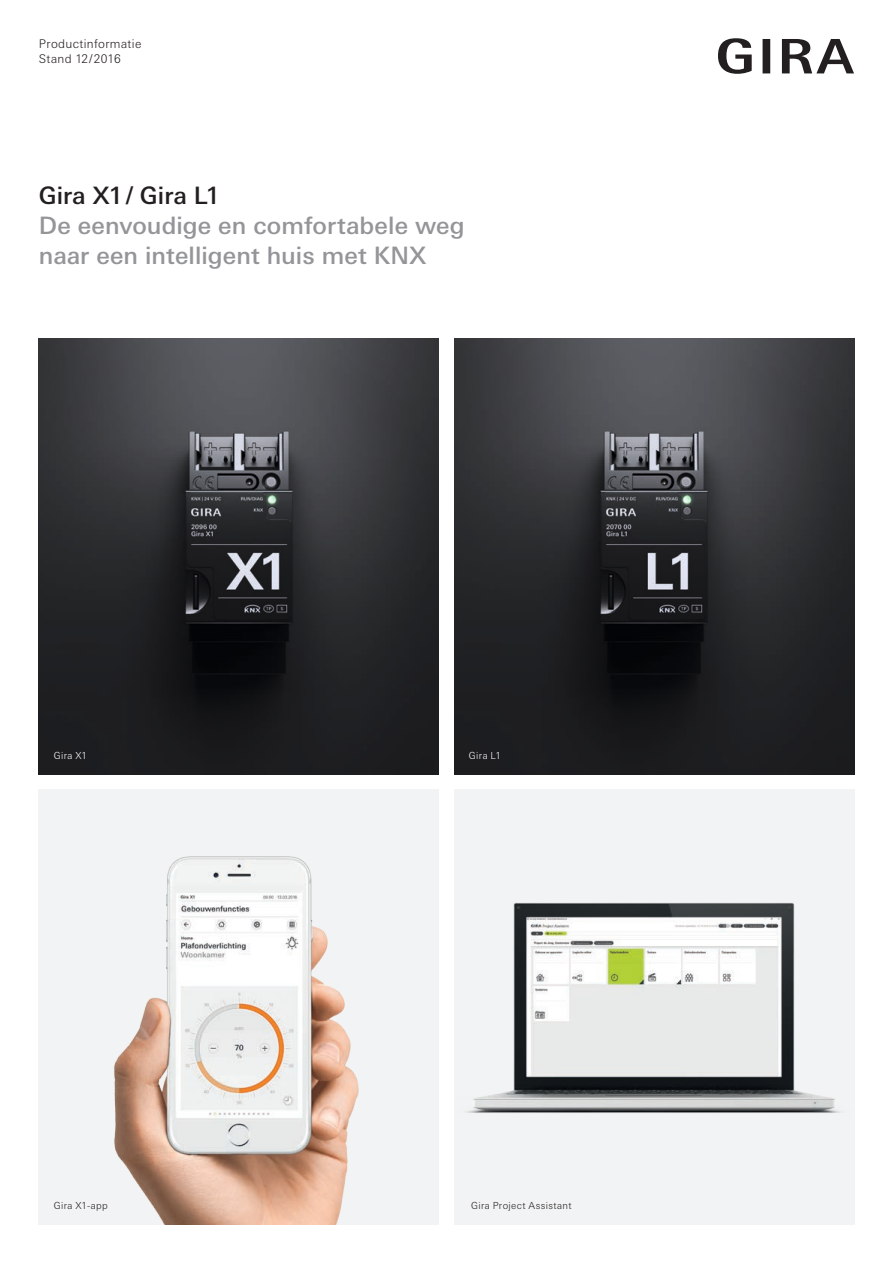
<style>
.page{position:relative;width:893px;height:1263px;background:#fff}
.page>*{position:absolute;margin:0;border:0;box-sizing:border-box;transform-origin:0 0}
.t1{font:500 24px/30px "Linotype Univers Basic";letter-spacing:.005em;color:#939598}
.t2{font:500 24px "Linotype Univers Basic";color:#231f20}
.t3{font:300 12px/15px "Linotype Univers Basic";letter-spacing:.03em;color:#231f20}
.t4{font:300 9.75px "Linotype Univers Basic";letter-spacing:.04em;color:#231f20}
.t5{font:300 9.75px "Linotype Univers Basic";letter-spacing:.035em;color:#fff}
</style>
<div class="page">
<div style="left:454px;top:789px;width:400px;height:435px;background:#f2f3f4"></div>
<div style="left:39px;top:789px;width:400px;height:435px;background:#f2f3f4"></div>
<img style="left:454px;top:339px;width:400px;height:435px">
<img style="left:39px;top:339px;width:400px;height:435px">
<img style="left:114px;top:856px;width:245px;height:368px">
<img style="left:467px;top:902px;width:373px;height:211px">
<svg style="left:718px;top:38px;width:136px;height:36px"></svg>
<p class="t3" style="left:39px;top:36px;width:104px">Productinformatie<br>Stand 12/2016</p>
<p class="t2" style="left:39px;top:181px;width:182px">Gira X1/ Gira L1</p>
<p class="t1" style="left:39px;top:210px;width:427px">De eenvoudige en comfortabele weg naar een intelligent huis met KNX</p>
<p class="t5" style="left:54px;top:750px;width:35px">Gira X1</p>
<p class="t4" style="left:54px;top:1200px;width:56px">Gira X1-app</p>
<p class="t5" style="left:469px;top:750px;width:34px">Gira L1</p>
<p class="t4" style="left:471px;top:1200px;width:102px">Gira Project Assistant</p>
</div>
